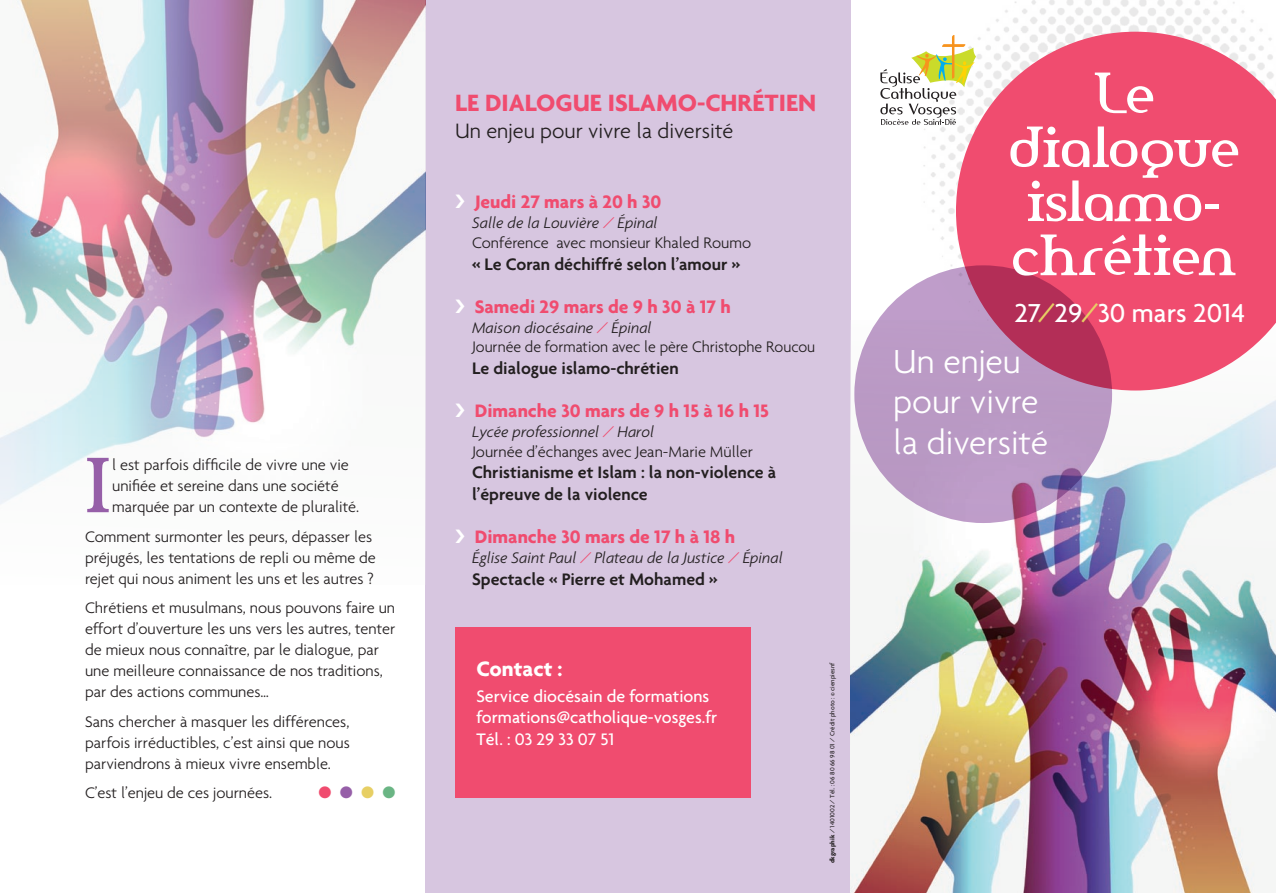
<style>
.page{position:relative;width:1276px;height:893px;background:#fff}
.page>*{position:absolute;margin:0;border:0;box-sizing:border-box;transform-origin:0 0}
.t1{font:72.45px "Amerika";color:#965fa8}
.t2{font:54px/54px "Amerika";color:#fff;text-align:center}
.t3{font:300 36px/40.5px "Agenda";color:#fff}
.t4{font:28.05px "Agenda";color:#fff}
.t5{font:700 25.5px "Agenda";color:#f04c6f}
.t6{font:300 22.5px "Agenda";color:#231f20}
.t7{font:700 22.5px "Agenda";color:#fff}
.t8{font:700 19.5px "Agenda";color:#f04c6f}
.t9{font:600 18px/21.6px "Agenda";color:#231f20}
.t10{font:18px/21.6px "Agenda";color:#fff}
.t11{font:300 16.5px/21px "Agenda";color:#231f20}
.t12{font:italic 300 16.5px "Agenda";color:#231f20}
.t13{font:16.5px "Zapf Dingbats ITC";color:#f04c6f}
.t14{font:6.75px "Agenda";color:#231f20}
.s1{color:#965fa8}
.s2{color:#e7cf64}
.s3{color:#6ab584}
.s4{font-style:italic}
.s5{font-style:italic;color:#f04c6f}
.s6{color:#f04c6f}
.s7{font-weight:700}
</style>
<div class="page">
<div style="left:425px;top:0;width:425px;height:893px;background:#d7c6e0"></div>
<img style="left:850px;top:0;width:413px;height:321px">
<img style="left:850px;top:321px;width:426px;height:572px">
<img style="left:0;top:0;width:425px;height:505px">
<svg style="left:956px;top:32px;width:320px;height:358px;background:#f05e7e"></svg>
<svg style="left:854px;top:265px;width:258px;height:258px;background:#b885b0"></svg>
<svg style="left:880px;top:34px;width:96px;height:91px"></svg>
<div style="left:455px;top:627px;width:295px;height:171px;background:#f04c6f"></div>
<h1 class="t1" style="left:85px;top:440px;width:26px">I</h1>
<p class="t11" style="left:112px;top:454px;width:249px">l est parfois difficile de vivre une vie unifiée et sereine dans une société marquée par un contexte de pluralité.</p>
<p class="t11" style="left:85px;top:526px;width:292px">Comment surmonter les peurs, dépasser les préjugés, les tentations de repli ou même de rejet qui nous animent les uns et les autres ?</p>
<p class="t11" style="left:85px;top:597px;width:312px">Chrétiens et musulmans, nous pouvons faire un effort d’ouverture les uns vers les autres, tenter de mieux nous connaître, par le dialogue, par une meilleure connaissance de nos traditions, par des actions communes…</p>
<p class="t11" style="left:85px;top:711px;width:266px;text-align:justify">Sans chercher à masquer les différences, parfois irréductibles, c’est ainsi que nous parviendrons à mieux vivre ensemble.</p>
<p class="t11" style="left:85px;top:782px;width:189px">C’est l’enjeu de ces journées.</p>
<p class="t13" style="left:318px;top:785px;width:78px">●<span class="s1">●</span><span class="s2">●</span><span class="s3">●</span></p>
<h3 class="t5" style="left:455px;top:87px;width:363px">LE DIALOGUE ISLAMO-CHRÉTIEN</h3>
<h3 class="t6" style="left:455px;top:118px;width:280px">Un enjeu pour vivre la diversité</h3>
<p class="t8" style="left:475px;top:190px;width:188px">Jeudi 27 mars à 20 h 30</p>
<p class="t11" style="left:472px;top:213px;width:281px;line-height:19.8px"><span class="s4">Salle de la Louvière</span> <span class="s5">/</span> <span class="s4">Épinal<br></span>Conférence avec monsieur Khaled Roumo</p>
<p class="t9" style="left:472px;top:253px;width:269px">« Le Coran déchiffré selon l’amour »</p>
<p class="t8" style="left:475px;top:295px;width:257px">Samedi 29 mars de 9 h 30 à 17 h</p>
<p class="t11" style="left:472px;top:317px;width:345px;line-height:19.8px"><span class="s4">Maison diocésaine</span> <span class="s5">/</span> <span class="s4">Épinal<br></span>Journée de formation avec le père Christophe Roucou</p>
<p class="t9" style="left:472px;top:357px;width:208px">Le dialogue islamo-chrétien</p>
<p class="t8" style="left:475px;top:399px;width:296px">Dimanche 30 mars de 9 h 15 à 16 h 15</p>
<p class="t11" style="left:472px;top:421px;width:282px;line-height:19.8px"><span class="s4">Lycée professionnel</span> <span class="s5">/</span> <span class="s4">Harol<br></span>Journée d’échanges avec Jean-Marie Müller</p>
<p class="t9" style="left:472px;top:461px;width:306px">Christianisme et Islam : la non-violence à l’épreuve de la violence</p>
<p class="t8" style="left:475px;top:525px;width:262px">Dimanche 30 mars de 17 h à 18 h</p>
<p class="t12" style="left:472px;top:548px;width:312px">Église Saint Paul <span class="s6">/</span> Plateau de la Justice <span class="s6">/</span> Épinal</p>
<p class="t9" style="left:472px;top:568px;width:247px">Spectacle « Pierre et Mohamed »</p>
<h3 class="t7" style="left:476px;top:655px;width:88px">Contact :</h3>
<p class="t10" style="left:476px;top:685px;width:242px">Service diocésain de formations formations@catholique-vosges.fr<br>Tél. : 03 29 33 07 51</p>
<p class="t14" style="left:828px;top:863px;width:202px;rotate:-90deg"><span class="s7">dkgraphik</span> / 1401002 / Tél. : 06 80 66 98 01 / Crédit photo : © cienpiesnf</p>
<h2 class="t2" style="left:1009px;top:66px;width:232px">Le dialogue islamo&shy;chrétien</h2>
<h3 class="t4" style="left:1014px;top:296px;width:233px">27<span class="s2">/</span>29<span class="s2">/</span>30 mars 2014</h3>
<h3 class="t3" style="left:893px;top:340px;width:157px">Un enjeu pour vivre la diversité</h3>
</div>
